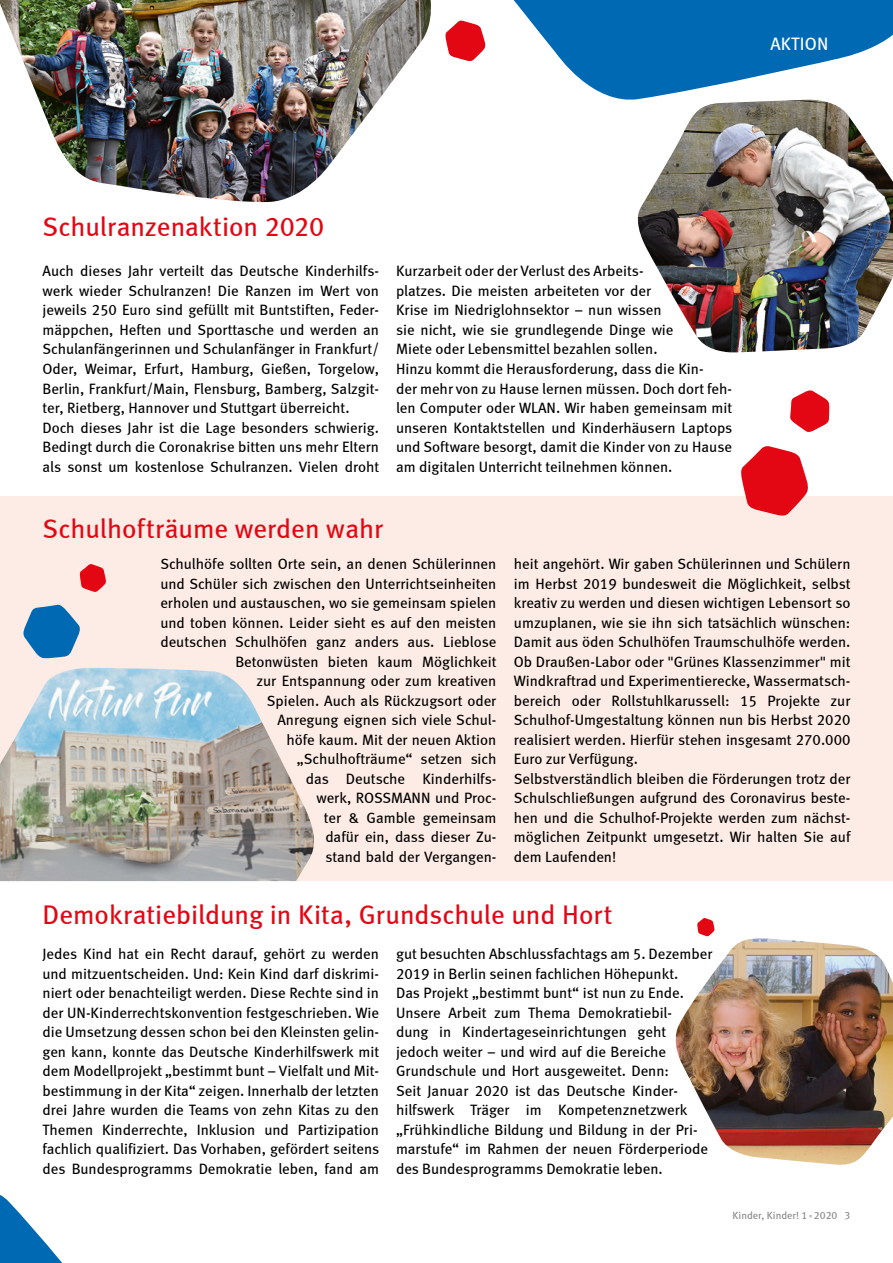
<style>
.page{position:relative;width:893px;height:1263px;background:#fff}
.page>*{position:absolute;margin:0;border:0;box-sizing:border-box;transform-origin:0 0}
.t1{font:27px "Meta Book LF";color:#e30613}
.t2{font:18px "Meta Book LF";letter-spacing:.01em;color:#fff}
.t3{font:15px/19.5px "Meta Book LF";color:#000}
.t4{font:10.5px "Meta Book LF";color:#878787}
</style>
<div class="page">
<div style="left:0;top:496px;width:893px;height:385px;background:#fdece5"></div>
<img style="left:0;top:668px;width:314px;height:213px">
<svg style="left:0;top:863px;width:10px;height:18px"></svg>
<svg style="left:513px;top:0;width:380px;height:100px"></svg>
<svg style="left:0;top:1195px;width:62px;height:68px"></svg>
<img style="left:637px;top:100px;width:256px;height:252px">
<img style="left:0;top:0;width:431px;height:203px">
<svg style="left:790px;top:390px;width:39px;height:42px"></svg>
<svg style="left:445px;top:20px;width:41px;height:41px"></svg>
<img style="left:675px;top:938px;width:218px;height:227px">
<svg style="left:23px;top:604px;width:57px;height:54px"></svg>
<svg style="left:741px;top:446px;width:67px;height:70px"></svg>
<svg style="left:697px;top:918px;width:18px;height:19px"></svg>
<svg style="left:79px;top:564px;width:27px;height:28px"></svg>
<p class="t2" style="left:770px;top:33px;width:59px">AKTION</p>
<h1 class="t1" style="left:43px;top:211px;width:283px">Schulranzenaktion 2020</h1>
<p class="t3" style="left:43px;top:261px;width:338px">Auch dieses Jahr verteilt das Deutsche Kinderhilfs&shy;werk wieder Schulranzen! Die Ranzen im Wert von jeweils 250 Euro sind gefüllt mit Buntstiften, Feder&shy;mäppchen, Heften und Sporttasche und werden an Schulanfängerinnen und Schulanfänger in Frankfurt/ Oder, Weimar, Erfurt, Hamburg, Gießen, Torgelow, Berlin, Frankfurt/Main, Flensburg, Bamberg, Salzgit&shy;ter, Rietberg, Hannover und Stuttgart überreicht.<br>Doch dieses Jahr ist die Lage besonders schwierig.<br>Bedingt durch die Coronakrise bitten uns mehr Eltern als sonst um kostenlose Schulranzen. Vielen droht</p>
<p class="t3" style="left:396px;top:261px;width:338px">Kurzarbeit oder der Verlust des Arbeits-<br>platzes. Die meisten arbeiteten vor der<br>Krise im Niedriglohnsektor – nun wissen<br>sie nicht, wie sie grundlegende Dinge wie<br>Miete oder Lebensmittel bezahlen sollen.<br>Hinzu kommt die Herausforderung, dass die Kin-<br>der mehr von zu Hause lernen müssen. Doch dort feh&shy;len Computer oder WLAN. Wir haben gemeinsam mit unseren Kontaktstellen und Kinderhäusern Laptops und Software besorgt, damit die Kinder von zu Hause am digitalen Unterricht teilnehmen können.</p>
<h1 class="t1" style="left:43px;top:513px;width:342px">Schulhofträume werden wahr</h1>
<p class="t3" style="left:160px;top:554px;width:338px;text-align:right">Schulhöfe sollten Orte sein, an denen Schülerinnen und Schüler sich zwischen den Unterrichtseinheiten erholen und austauschen, wo sie gemeinsam spielen und toben können. Leider sieht es auf den meisten deutschen Schulhöfen ganz anders aus. Lieblose Betonwüsten bieten kaum Möglichkeit<br>zur Entspannung oder zum kreativen<br>Spielen. Auch als Rückzugsort oder<br>Anregung eignen sich viele Schul-<br>höfe kaum. Mit der neuen Aktion<br>„Schulhofträume“ setzen sich<br>das Deutsche Kinderhilfs-<br>werk, ROSSMANN und Proc-<br>ter &amp; Gamble gemeinsam<br>dafür ein, dass dieser Zu-<br>stand bald der Vergangen-</p>
<p class="t3" style="left:514px;top:554px;width:338px">heit angehört. Wir gaben Schülerinnen und Schülern im Herbst 2019 bundesweit die Möglichkeit, selbst kreativ zu werden und diesen wichtigen Lebensort so umzuplanen, wie sie ihn sich tatsächlich wünschen:<br>Damit aus öden Schulhöfen Traumschulhöfe werden.<br>Ob Draußen-Labor oder "Grünes Klassenzimmer" mit Windkraftrad und Experimentierecke, Wassermatsch&shy;bereich oder Rollstuhlkarussell: 15 Projekte zur Schulhof-Umgestaltung können nun bis Herbst 2020 realisiert werden. Hierfür stehen insgesamt 270.000<br>Euro zur Verfügung.<br>Selbstverständlich bleiben die Förderungen trotz der Schulschließungen aufgrund des Coronavirus beste&shy;hen und die Schulhof-Projekte werden zum nächst&shy;möglichen Zeitpunkt umgesetzt. Wir halten Sie auf dem Laufenden!</p>
<h1 class="t1" style="left:43px;top:899px;width:572px">Demokratiebildung in Kita, Grundschule und Hort</h1>
<p class="t3" style="left:43px;top:944px;width:338px;text-align:justify">Jedes Kind hat ein Recht darauf, gehört zu werden und mitzuentscheiden. Und: Kein Kind darf diskrimi&shy;niert oder benachteiligt werden. Diese Rechte sind in der UN-Kinderrechtskonvention festgeschrieben. Wie die Umsetzung dessen schon bei den Kleinsten gelin&shy;gen kann, konnte das Deutsche Kinderhilfswerk mit dem Modellprojekt „bestimmt bunt – Vielfalt und Mit&shy;bestimmung in der Kita“ zeigen. Innerhalb der letzten drei Jahre wurden die Teams von zehn Kitas zu den Themen Kinderrechte, Inklusion und Partizipation fachlich qualifiziert. Das Vorhaben, gefördert seitens des Bundesprogramms Demokratie leben, fand am</p>
<p class="t3" style="left:396px;top:944px;width:318px">gut besuchten Abschlussfachtags am 5. Dezember 2019 in Berlin seinen fachlichen Höhepunkt.<br>Das Projekt „bestimmt bunt“ ist nun zu Ende.<br>Unsere Arbeit zum Thema Demokratiebil-<br>dung in Kindertageseinrichtungen geht jedoch weiter – und wird auf die Bereiche Grundschule und Hort ausgeweitet. Denn:<br>Seit Januar 2020 ist das Deutsche Kinder&shy;hilfswerk Träger im Kompetenznetzwerk „Frühkindliche Bildung und Bildung in der Pri&shy;marstufe“ im Rahmen der neuen Förderperiode des Bundesprogramms Demokratie leben.</p>
<p class="t4" style="left:733px;top:1209px;width:119px">Kinder, Kinder! 1 ˚ 2020 3</p>
</div>
